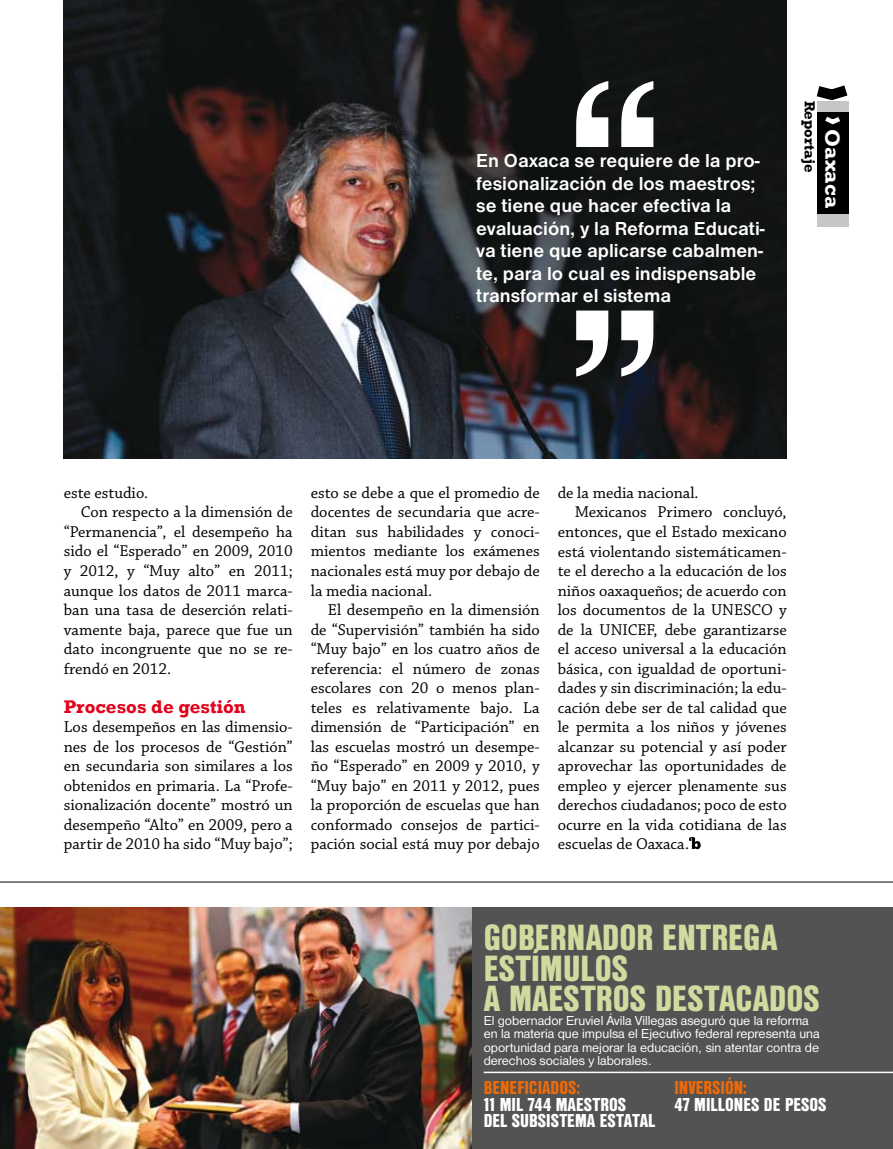
<style>
.page{position:relative;width:893px;height:1149px;background:#fff}
.page>*{position:absolute;margin:0;border:0;box-sizing:border-box;transform-origin:0 0}
.t1{font:37.95px/30.3px "Nimbus San D Blac Cond";color:#d0dba0}
.t2{font:700 21px "Rockwell";color:#fff}
.t3{font:700 19.5px/22.5px "Nimbus San D";color:#fff}
.t4{font:19.5px/16.5px "Nimbus San D Blac Cond";letter-spacing:-.005em;color:#fff}
.t5{font:19.5px "Nimbus San D Blac Cond";color:#eb6a0a}
.t6{font:700 18.75px "Rockwell";color:#e2001a}
.t7{font:16.5px/19.5px "Chaparral Pro";color:#000;text-align:justify}
.t8{font:700 15px "Rockwell";color:#000}
.t9{font:13.5px/13.5px "Nimbus San D";color:#fff}
</style>
<div class="page">
<div style="left:817px;top:101px;width:31px;height:126px;background:#c5c6c8"></div>
<div style="left:817px;top:112px;width:31px;height:102px;background:#000"></div>
<svg style="left:816px;top:85px;width:33px;height:21px"></svg>
<svg style="left:825px;top:116px;width:15px;height:9px"></svg>
<svg style="left:689px;top:836px;width:12px;height:12px"></svg>
<hr style="left:0;top:881px;width:893px;height:1px;background:#000">
<div style="left:432px;top:907px;width:461px;height:241px;background:#535353"></div>
<img style="left:0;top:907px;width:471px;height:241px">
<hr style="left:484px;top:1071px;width:409px;height:1px;background:#fff">
<img style="left:64px;top:0;width:723px;height:458px">
<svg style="left:576px;top:81px;width:77px;height:66px"></svg>
<svg style="left:576px;top:310px;width:77px;height:66px"></svg>
<p class="t3" style="left:476px;top:149px;width:290px">En Oaxaca se requiere de la pro&shy;fesionalización de los maestros; se tiene que hacer efectiva la evaluación, y la Reforma Educati&shy;va tiene que aplicarse cabalmen&shy;te, para lo cual es indispensable transformar el sistema</p>
<p class="t8" style="left:819px;top:100px;width:74px;rotate:90deg">Reportaje</p>
<p class="t2" style="left:845px;top:129px;width:80px;rotate:90deg">Oaxaca</p>
<p class="t7" style="left:64px;top:483px;width:86px">este estudio.</p>
<p class="t7" style="left:81px;top:503px;width:213px">Con respecto a la dimensión de</p>
<p class="t7" style="left:64px;top:522px;width:230px">“Permanencia”, el desempeño ha</p>
<p class="t7" style="left:64px;top:542px;width:230px">sido el “Esperado” en 2009, 2010</p>
<p class="t7" style="left:64px;top:561px;width:230px">y 2012, y “Muy alto” en 2011;</p>
<p class="t7" style="left:64px;top:581px;width:230px">aunque los datos de 2011 marca-</p>
<p class="t7" style="left:64px;top:600px;width:230px">ban una tasa de deserción relati-</p>
<p class="t7" style="left:64px;top:620px;width:230px">vamente baja, parece que fue un</p>
<p class="t7" style="left:64px;top:639px;width:230px">dato incongruente que no se re-</p>
<p class="t7" style="left:64px;top:659px;width:109px">frendó en 2012.</p>
<p class="t6" style="left:64px;top:694px;width:183px">Procesos de gestión</p>
<p class="t7" style="left:64px;top:717px;width:230px">Los desempeños en las dimensio&shy;nes de los procesos de “Gestión” en secundaria son similares a los obtenidos en primaria. La “Profe&shy;sionalización docente” mostró un desempeño “Alto” en 2009, pero a partir de 2010 ha sido “Muy bajo”;</p>
<p class="t7" style="left:311px;top:483px;width:230px">esto se debe a que el promedio de</p>
<p class="t7" style="left:311px;top:503px;width:230px">docentes de secundaria que acre-</p>
<p class="t7" style="left:311px;top:522px;width:230px">ditan sus habilidades y conoci-</p>
<p class="t7" style="left:311px;top:542px;width:230px">mientos mediante los exámenes</p>
<p class="t7" style="left:311px;top:561px;width:230px">nacionales está muy por debajo de</p>
<p class="t7" style="left:311px;top:581px;width:123px">la media nacional.</p>
<p class="t7" style="left:328px;top:600px;width:213px">El desempeño en la dimensión</p>
<p class="t7" style="left:311px;top:620px;width:230px">de “Supervisión” también ha sido</p>
<p class="t7" style="left:311px;top:639px;width:230px">“Muy bajo” en los cuatro años de</p>
<p class="t7" style="left:311px;top:659px;width:230px">referencia: el número de zonas</p>
<p class="t7" style="left:311px;top:678px;width:230px">escolares con 20 o menos plan-</p>
<p class="t7" style="left:311px;top:698px;width:230px">teles es relativamente bajo. La</p>
<p class="t7" style="left:311px;top:717px;width:230px">dimensión de “Participación” en</p>
<p class="t7" style="left:311px;top:737px;width:230px">las escuelas mostró un desempe-</p>
<p class="t7" style="left:311px;top:756px;width:230px">ño “Esperado” en 2009 y 2010, y</p>
<p class="t7" style="left:311px;top:776px;width:230px">“Muy bajo” en 2011 y 2012, pues</p>
<p class="t7" style="left:311px;top:795px;width:230px">la proporción de escuelas que han</p>
<p class="t7" style="left:311px;top:815px;width:230px">conformado consejos de partici-</p>
<p class="t7" style="left:311px;top:834px;width:230px">pación social está muy por debajo</p>
<p class="t7" style="left:558px;top:483px;width:142px">de la media nacional.</p>
<p class="t7" style="left:575px;top:503px;width:213px">Mexicanos Primero concluyó,</p>
<p class="t7" style="left:558px;top:522px;width:230px">entonces, que el Estado mexicano</p>
<p class="t7" style="left:558px;top:542px;width:230px">está violentando sistemáticamen-</p>
<p class="t7" style="left:558px;top:561px;width:230px">te el derecho a la educación de los</p>
<p class="t7" style="left:558px;top:581px;width:230px">niños oaxaqueños; de acuerdo con</p>
<p class="t7" style="left:558px;top:600px;width:231px">los documentos de la UNESCO y</p>
<p class="t7" style="left:558px;top:620px;width:230px">de la UNICEF, debe garantizarse</p>
<p class="t7" style="left:558px;top:639px;width:230px">el acceso universal a la educación</p>
<p class="t7" style="left:558px;top:659px;width:230px">básica, con igualdad de oportuni-</p>
<p class="t7" style="left:558px;top:678px;width:230px">dades y sin discriminación; la edu-</p>
<p class="t7" style="left:558px;top:698px;width:230px">cación debe ser de tal calidad que</p>
<p class="t7" style="left:558px;top:717px;width:230px">le permita a los niños y jóvenes</p>
<p class="t7" style="left:558px;top:737px;width:230px">alcanzar su potencial y así poder</p>
<p class="t7" style="left:558px;top:756px;width:230px">aprovechar las oportunidades de</p>
<p class="t7" style="left:558px;top:776px;width:230px">empleo y ejercer plenamente sus</p>
<p class="t7" style="left:558px;top:795px;width:230px">derechos ciudadanos; poco de esto</p>
<p class="t7" style="left:558px;top:815px;width:230px">ocurre en la vida cotidiana de las</p>
<p class="t7" style="left:558px;top:834px;width:133px">escuelas de Oaxaca.</p>
<p class="t1" style="left:484px;top:921px;width:338px">GOBERNADOR ENTREGA<br>ESTÍMULOS<br>A MAESTROS DESTACADOS</p>
<p class="t9" style="left:484px;top:1012px;width:337px">El gobernador Eruviel Ávila Villegas aseguró que la reforma en la materia que impulsa el Ejecutivo federal representa una oportunidad para mejorar la educación, sin atentar contra de derechos sociales y laborales.</p>
<p class="t5" style="left:484px;top:1076px;width:18px">BENEFICIADOS</p>
<p class="t5" style="left:577px;top:1076px;width:5px">:</p>
<p class="t4" style="left:484px;top:1095px;width:82px">11 MIL 744 MAESTROS<br>DEL SUBSISTEMA</p>
<p class="t4" style="left:600px;top:1111px;width:9px">ESTATAL</p>
<p class="t5" style="left:674px;top:1076px;width:14px">INVERSIÓN</p>
<p class="t5" style="left:743px;top:1076px;width:5px">:</p>
<p class="t4" style="left:674px;top:1095px;width:29px">47 MILLONES</p>
<p class="t4" style="left:764px;top:1095px;width:31px">DE PESOS</p>
</div>
